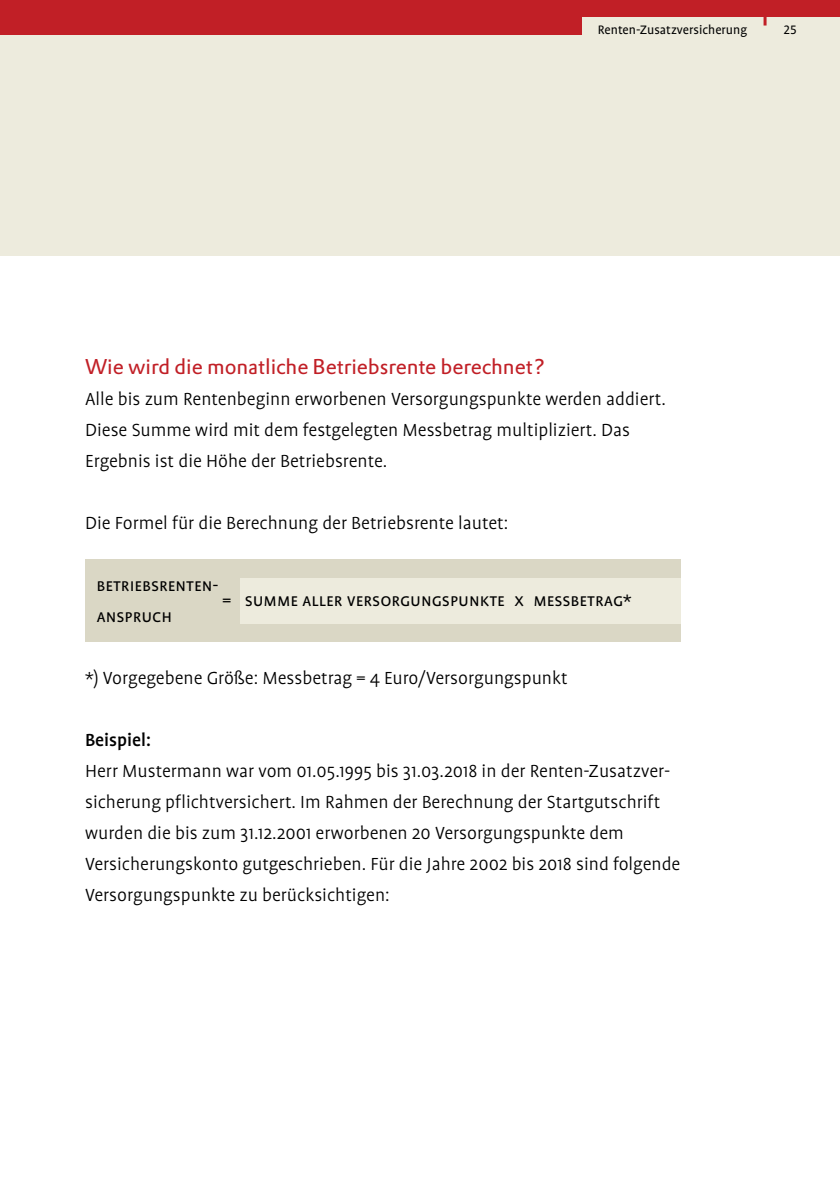
<style>
.page{position:relative;width:840px;height:1191px;background:#fff}
.page>*{position:absolute;margin:0;border:0;box-sizing:border-box;transform-origin:0 0}
.t1{font:21px "DTL Prokyon T";letter-spacing:-.005em;color:#c11f26}
.t2{font:300 20px/31px "Profile";color:#000}
.t3{font:500 20px "Profile";color:#000}
.t4{font:19px "Profile SC";color:#000}
.t5{font:14px "Profile";color:#000}
.t6{font:14px "Profile NO";color:#000}
</style>
<div class="page">
<div style="left:0;top:0;width:839px;height:255px;background:#edebdd"></div>
<div style="left:0;top:0;width:839px;height:34px;background:#c11f26"></div>
<div style="left:581px;top:17px;width:258px;height:30px;background:#edebdd"></div>
<svg style="left:763px;top:17px;width:3px;height:9px"></svg>
<div style="left:85px;top:559px;width:595px;height:83px;background:#dad7c5"></div>
<div style="left:240px;top:578px;width:440px;height:45px;background:#edebdd"></div>
<p class="t5" style="left:597px;top:23px;width:151px">Renten-Zusatzversicherung</p>
<p class="t6" style="left:782px;top:23px;width:15px">25</p>
<p class="t1" style="left:85px;top:353px;width:462px">Wie wird die monatliche Betriebsrente berechnet?</p>
<p class="t2" style="left:85px;top:384px;width:582px">Alle bis zum Rentenbeginn erworbenen Versorgungspunkte werden addiert.<br>Diese Summe wird mit dem festgelegten Messbetrag multipliziert. Das<br>Ergebnis ist die Höhe der Betriebsrente.</p>
<p class="t2" style="left:85px;top:508px;width:424px">Die Formel für die Berechnung der Betriebsrente lautet:</p>
<p class="t4" style="left:96px;top:575px;width:124px">betriebsrenten-</p>
<p class="t4" style="left:96px;top:606px;width:77px">anspruch</p>
<p class="t4" style="left:222px;top:590px;width:410px">= summe aller versorgungspunkte x messbetrag*</p>
<p class="t2" style="left:85px;top:663px;width:484px">*) Vorgegebene Größe: Messbetrag = 4 Euro/Versorgungspunkt</p>
<p class="t3" style="left:85px;top:729px;width:67px">Beispiel:</p>
<p class="t2" style="left:85px;top:756px;width:596px">Herr Mustermann war vom 01.05.1995 bis 31.03.2018 in der Renten-Zusatzver&shy;sicherung pflichtversichert. Im Rahmen der Berechnung der Startgutschrift wurden die bis zum 31.12.2001 erworbenen 20 Versorgungspunkte dem Versicherungskonto gutgeschrieben. Für die Jahre 2002 bis 2018 sind folgende Versorgungspunkte zu berücksichtigen:</p>
</div>
